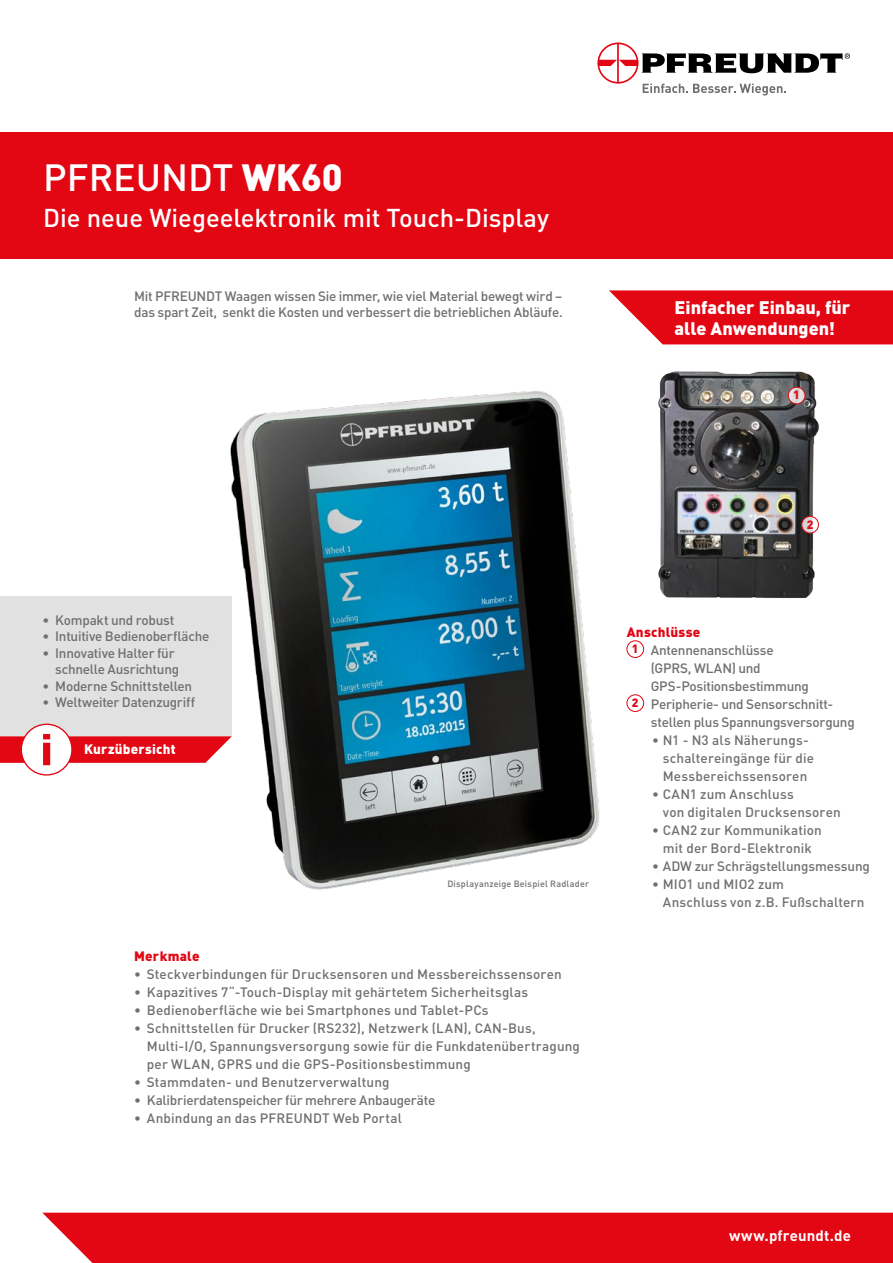
<style>
.page{position:relative;width:893px;height:1263px;background:#fff}
.page>*{position:absolute;margin:0;border:0;box-sizing:border-box;transform-origin:0 0}
.t1{font:500 37.5px "DIN Pro";color:#fff}
.t2{font:500 25.5px "DIN Pro";color:#fff}
.t3{font:900 18px/21px "DIN Pro";color:#fff}
.t4{font:700 15px "DIN Pro";letter-spacing:.01em;color:#fff}
.t5{font:500 13.5px/18px "DIN Pro";letter-spacing:.01em;color:#706f6f}
.t6{font:500 13.5px/16.5px "DIN Pro";letter-spacing:-.02em;color:#706f6f}
.t7{font:900 13.5px "DIN Pro";letter-spacing:.02em;color:#e30613}
.t8{font:500 13.5px "DIN Pro";letter-spacing:-.015em;color:#706f6f}
.t9{font:500 13.5px "DIN Pro";letter-spacing:-.01em;color:#706f6f}
.t10{font:900 13.5px "DIN Pro";letter-spacing:.015em;color:#fff}
.t11{font:900 12px "DIN Pro";color:#e30613}
.t12{font:500 9px "DIN Pro";letter-spacing:.025em;color:#706f6f}
.s1{font-weight:900}
.s2{font-weight:900;font-size:12px;color:#e30613}
</style>
<div class="page">
<div style="left:0;top:596px;width:232px;height:140px;background:#e1e1e1"></div>
<svg style="left:21px;top:724px;width:51px;height:51px"></svg>
<div style="left:21px;top:724px;width:52px;height:52px;border:1px solid #e30613;border-radius:50%"></div>
<svg style="left:0;top:734px;width:204px;height:31px"></svg>
<img style="left:204px;top:391px;width:436px;height:499px">
<img style="left:658px;top:371px;width:161px;height:227px">
<div style="left:627px;top:641px;width:17px;height:16px;background:#fff;border-radius:50%"></div>
<div style="left:627px;top:641px;width:17px;height:17px;border:1px solid #e30613;border-radius:50%"></div>
<div style="left:627px;top:695px;width:17px;height:16px;background:#fff;border-radius:50%"></div>
<div style="left:627px;top:695px;width:17px;height:17px;border:1px solid #e30613;border-radius:50%"></div>
<svg style="left:609px;top:290px;width:284px;height:54px;background:#e51e2a"></svg>
<svg style="left:802px;top:516px;width:16px;height:17px"></svg>
<div style="left:802px;top:516px;width:17px;height:17px;border:1px solid #e30613;border-radius:50%"></div>
<svg style="left:788px;top:387px;width:17px;height:17px"></svg>
<div style="left:788px;top:387px;width:17px;height:17px;border:1px solid #e30613;border-radius:50%"></div>
<div style="left:0;top:133px;width:893px;height:126px;background:#e30613"></div>
<div style="left:42px;top:1213px;width:851px;height:50px;background:#e30613"></div>
<svg style="left:597px;top:43px;width:253px;height:53px"></svg>
<h1 class="t1" style="left:43px;top:152px;width:301px">PFREUNDT <span class="s1">WK60</span></h1>
<h2 class="t2" style="left:43px;top:200px;width:507px">Die neue Wiegeelektronik mit Touch-Display</h2>
<p class="t6" style="left:134px;top:287px;width:430px">Mit PFREUNDT Waagen wissen Sie immer, wie viel Material bewegt wird – das spart Zeit, senkt die Kosten und verbessert die betrieblichen Abläufe.</p>
<h3 class="t3" style="left:675px;top:296px;width:177px">Einfacher Einbau, für alle Anwendungen!</h3>
<p class="t11" style="left:793px;top:387px;width:8px">1</p>
<p class="t8" style="left:43px;top:611px;width:133px">• Kompakt und robust</p>
<p class="t6" style="left:43px;top:627px;width:168px">• Intuitive Bedienoberfläche</p>
<p class="t6" style="left:55px;top:644px;width:125px;text-indent:-13px">• Innovative Halter für schnelle Ausrichtung</p>
<p class="t6" style="left:43px;top:677px;width:151px">• Moderne Schnittstellen</p>
<p class="t6" style="left:43px;top:693px;width:154px">• Weltweiter Datenzugriff</p>
<p class="t10" style="left:84px;top:740px;width:93px">Kurzübersicht</p>
<p class="t12" style="left:447px;top:877px;width:143px">Displayanzeige Beispiel Radlader</p>
<p class="t7" style="left:134px;top:946px;width:67px">Merkmale</p>
<p class="t5" style="left:134px;top:964px;width:429px">• Steckverbindungen für Drucksensoren und Messbereichssensoren</p>
<p class="t5" style="left:134px;top:982px;width:396px">• Kapazitives 7“-Touch-Display mit gehärtetem Sicherheitsglas</p>
<p class="t5" style="left:134px;top:1000px;width:356px">• Bedienoberfläche wie bei Smartphones und Tablet-PCs</p>
<p class="t5" style="left:147px;top:1018px;width:435px;text-indent:-13px">• Schnittstellen für Drucker (RS232), Netzwerk (LAN), CAN-Bus,<br>Multi-I/O, Spannungsversorgung sowie für die Funkdatenübertragung per WLAN, GPRS und die GPS-Positionsbestimmung</p>
<p class="t5" style="left:134px;top:1072px;width:257px">• Stammdaten- und Benutzerverwaltung</p>
<p class="t6" style="left:134px;top:1091px;width:303px">• Kalibrierdatenspeicher für mehrere Anbaugeräte</p>
<p class="t5" style="left:134px;top:1108px;width:269px">• Anbindung an das PFREUNDT Web Portal</p>
<p class="t11" style="left:807px;top:516px;width:8px">2</p>
<p class="t7" style="left:627px;top:622px;width:75px">Anschlüsse</p>
<p class="t6" style="left:632px;top:641px;width:143px"><span class="s2">1</span> Antennenanschlüsse</p>
<p class="t9" style="left:651px;top:658px;width:111px">(GPRS, WLAN) und</p>
<p class="t6" style="left:651px;top:677px;width:160px">GPS-Positionsbestimmung</p>
<p class="t6" style="left:632px;top:695px;width:203px"><span class="s2">2</span> Peripherie- und Sensorschnitt-</p>
<p class="t6" style="left:651px;top:713px;width:205px">stellen plus Spannungsversorgung</p>
<p class="t5" style="left:663px;top:730px;width:153px;text-indent:-11px">• N1 - N3 als Näherungs&shy;schaltereingänge für die<br>Messbereichssensoren</p>
<p class="t5" style="left:663px;top:784px;width:179px;text-indent:-11px">• CAN1 zum Anschluss<br>von digitalen Drucksensoren</p>
<p class="t5" style="left:652px;top:820px;width:171px;text-align:center">• CAN2 zur Kommunikation mit der Bord-Elektronik</p>
<p class="t5" style="left:652px;top:856px;width:219px">• ADW zur Schrägstellungsmessung</p>
<p class="t5" style="left:663px;top:874px;width:203px;text-indent:-11px">• MIO1 und MIO2 zum<br>Anschluss von z.B. Fußschaltern</p>
<p class="t4" style="left:729px;top:1226px;width:123px">www.pfreundt.de</p>
</div>
